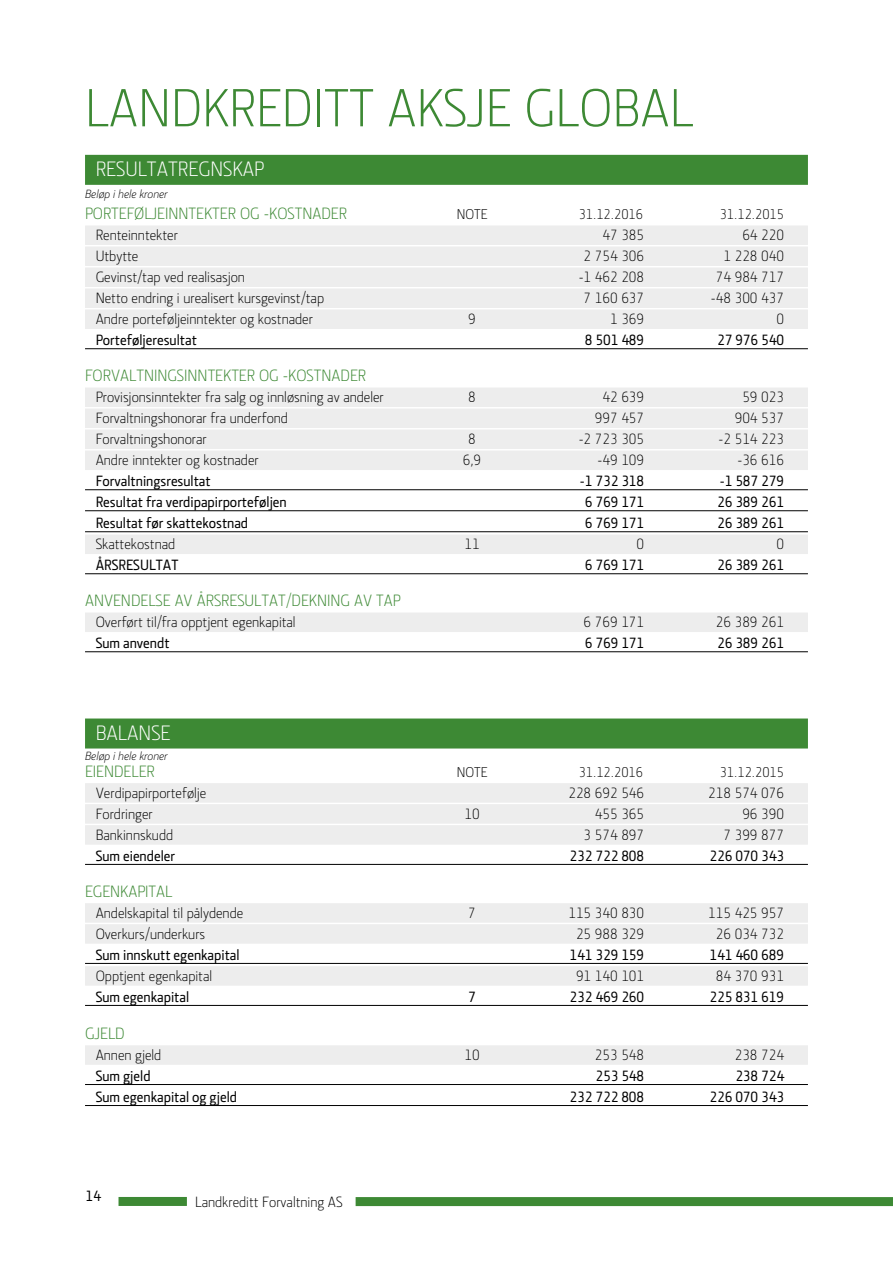
<style>
.page{position:relative;width:893px;height:1263px;background:#fff}
.page>*{position:absolute;margin:0;border:0;box-sizing:border-box;transform-origin:0 0}
.t1{font:300 54px "Section LK";color:#3d8934}
.t2{font:300 21px "Section LK";color:#fff}
.t3{font:300 16.5px "Section LK";color:#3d8934}
.t4{font:300 15px "Section LK";color:#000}
.t5{font:500 15px "Section LK";color:#000}
.t6{font:300 14.25px "Section LK";color:#000}
.t7{font:italic 300 12px "Section LK";color:#000}
</style>
<div class="page">
<div style="left:119px;top:1197px;width:68px;height:9px;background:#3d8934"></div>
<div style="left:356px;top:1197px;width:537px;height:9px;background:#3d8934"></div>
<div style="left:85px;top:155px;width:723px;height:30px;background:#3d8934"></div>
<div style="left:85px;top:225px;width:723px;height:20px;background:#ededed"></div>
<div style="left:85px;top:246px;width:723px;height:20px;background:#ededed"></div>
<div style="left:85px;top:267px;width:723px;height:20px;background:#ededed"></div>
<div style="left:85px;top:288px;width:723px;height:20px;background:#ededed"></div>
<div style="left:85px;top:309px;width:723px;height:20px;background:#ededed"></div>
<hr style="left:85px;top:348px;width:723px;height:1px;background:#000">
<div style="left:85px;top:387px;width:723px;height:20px;background:#ededed"></div>
<div style="left:85px;top:408px;width:723px;height:20px;background:#ededed"></div>
<div style="left:85px;top:429px;width:723px;height:20px;background:#ededed"></div>
<div style="left:85px;top:450px;width:723px;height:20px;background:#ededed"></div>
<hr style="left:85px;top:489px;width:723px;height:1px;background:#000">
<hr style="left:85px;top:510px;width:723px;height:1px;background:#000">
<hr style="left:85px;top:531px;width:723px;height:1px;background:#000">
<div style="left:85px;top:534px;width:723px;height:20px;background:#ededed"></div>
<hr style="left:85px;top:573px;width:723px;height:1px;background:#000">
<div style="left:85px;top:612px;width:723px;height:20px;background:#ededed"></div>
<hr style="left:85px;top:651px;width:723px;height:1px;background:#000">
<div style="left:85px;top:718px;width:723px;height:30px;background:#3d8934"></div>
<div style="left:85px;top:783px;width:723px;height:20px;background:#ededed"></div>
<div style="left:85px;top:804px;width:723px;height:20px;background:#ededed"></div>
<div style="left:85px;top:825px;width:723px;height:20px;background:#ededed"></div>
<hr style="left:85px;top:864px;width:723px;height:1px;background:#000">
<div style="left:85px;top:903px;width:723px;height:20px;background:#ededed"></div>
<div style="left:85px;top:924px;width:723px;height:20px;background:#ededed"></div>
<hr style="left:85px;top:963px;width:723px;height:1px;background:#000">
<div style="left:85px;top:966px;width:723px;height:20px;background:#ededed"></div>
<hr style="left:85px;top:1005px;width:723px;height:1px;background:#000">
<div style="left:85px;top:1045px;width:723px;height:20px;background:#ededed"></div>
<hr style="left:85px;top:1084px;width:723px;height:1px;background:#000">
<hr style="left:85px;top:1105px;width:723px;height:1px;background:#000">
<h1 class="t1" style="left:85px;top:77px;width:610px">LANDKREDITT AKSJE GLOBAL</h1>
<h2 class="t2" style="left:96px;top:157px;width:170px">RESULTATREGNSKAP</h2>
<p class="t3" style="left:85px;top:204px;width:263px">PORTEFØLJEINNTEKTER OG -KOSTNADER</p>
<p class="t6" style="left:457px;top:206px;width:32px">NOTE</p>
<p class="t6" style="left:579px;top:206px;width:66px">31.12.2016</p>
<p class="t6" style="left:720px;top:206px;width:66px">31.12.2015</p>
<p class="t4" style="left:96px;top:227px;width:84px">Renteinntekter</p>
<p class="t4" style="left:602px;top:227px;width:43px">47 385</p>
<p class="t4" style="left:742px;top:227px;width:43px">64 220</p>
<p class="t4" style="left:96px;top:248px;width:44px">Utbytte</p>
<p class="t4" style="left:584px;top:248px;width:62px">2 754 306</p>
<p class="t4" style="left:723px;top:248px;width:62px">1 228 040</p>
<p class="t4" style="left:96px;top:269px;width:151px">Gevinst/tap ved realisasjon</p>
<p class="t4" style="left:579px;top:269px;width:67px">-1 462 208</p>
<p class="t4" style="left:716px;top:269px;width:70px">74 984 717</p>
<p class="t4" style="left:96px;top:290px;width:230px">Netto endring i urealisert kursgevinst/tap</p>
<p class="t4" style="left:584px;top:290px;width:62px">7 160 637</p>
<p class="t4" style="left:711px;top:290px;width:75px">-48 300 437</p>
<p class="t4" style="left:96px;top:311px;width:219px">Andre porteføljeinntekter og kostnader</p>
<p class="t4" style="left:468px;top:311px;width:9px">9</p>
<p class="t4" style="left:610px;top:311px;width:36px">1 369</p>
<p class="t4" style="left:776px;top:311px;width:9px">0</p>
<p class="t5" style="left:96px;top:332px;width:103px">Porteføljeresultat</p>
<p class="t5" style="left:585px;top:332px;width:61px">8 501 489</p>
<p class="t5" style="left:717px;top:332px;width:68px">27 976 540</p>
<p class="t3" style="left:85px;top:366px;width:283px">FORVALTNINGSINNTEKTER OG -KOSTNADER</p>
<p class="t4" style="left:96px;top:389px;width:290px">Provisjonsinntekter fra salg og innløsning av andeler</p>
<p class="t4" style="left:468px;top:389px;width:9px">8</p>
<p class="t4" style="left:602px;top:389px;width:43px">42 639</p>
<p class="t4" style="left:742px;top:389px;width:43px">59 023</p>
<p class="t4" style="left:96px;top:410px;width:194px">Forvaltningshonorar fra underfond</p>
<p class="t4" style="left:595px;top:410px;width:51px">997 457</p>
<p class="t4" style="left:735px;top:410px;width:51px">904 537</p>
<p class="t4" style="left:96px;top:431px;width:113px">Forvaltningshonorar</p>
<p class="t4" style="left:468px;top:431px;width:9px">8</p>
<p class="t4" style="left:579px;top:431px;width:67px">-2 723 305</p>
<p class="t4" style="left:718px;top:431px;width:67px">-2 514 223</p>
<p class="t4" style="left:96px;top:452px;width:165px">Andre inntekter og kostnader</p>
<p class="t4" style="left:463px;top:452px;width:20px">6,9</p>
<p class="t4" style="left:597px;top:452px;width:48px">-49 109</p>
<p class="t4" style="left:737px;top:452px;width:48px">-36 616</p>
<p class="t5" style="left:96px;top:473px;width:117px">Forvaltningsresultat</p>
<p class="t5" style="left:580px;top:473px;width:66px">-1 732 318</p>
<p class="t5" style="left:720px;top:473px;width:66px">-1 587 279</p>
<p class="t5" style="left:96px;top:494px;width:193px">Resultat fra verdipapirporteføljen</p>
<p class="t5" style="left:585px;top:494px;width:61px">6 769 171</p>
<p class="t5" style="left:717px;top:494px;width:68px">26 389 261</p>
<p class="t5" style="left:96px;top:515px;width:154px">Resultat før skattekostnad</p>
<p class="t5" style="left:585px;top:515px;width:61px">6 769 171</p>
<p class="t5" style="left:717px;top:515px;width:68px">26 389 261</p>
<p class="t4" style="left:96px;top:536px;width:81px">Skattekostnad</p>
<p class="t4" style="left:464px;top:536px;width:17px">11</p>
<p class="t4" style="left:637px;top:536px;width:9px">0</p>
<p class="t4" style="left:776px;top:536px;width:9px">0</p>
<p class="t5" style="left:96px;top:557px;width:84px">ÅRSRESULTAT</p>
<p class="t5" style="left:585px;top:557px;width:61px">6 769 171</p>
<p class="t5" style="left:717px;top:557px;width:68px">26 389 261</p>
<p class="t3" style="left:85px;top:591px;width:317px">ANVENDELSE AV ÅRSRESULTAT/DEKNING AV TAP</p>
<p class="t4" style="left:96px;top:614px;width:202px">Overført til/fra opptjent egenkapital</p>
<p class="t4" style="left:584px;top:614px;width:62px">6 769 171</p>
<p class="t4" style="left:716px;top:614px;width:70px">26 389 261</p>
<p class="t5" style="left:96px;top:635px;width:75px">Sum anvendt</p>
<p class="t5" style="left:585px;top:635px;width:61px">6 769 171</p>
<p class="t5" style="left:717px;top:635px;width:68px">26 389 261</p>
<p class="t7" style="left:85px;top:188px;width:84px">Beløp i hele kroner</p>
<h2 class="t2" style="left:96px;top:721px;width:76px">BALANSE</h2>
<p class="t3" style="left:85px;top:762px;width:71px">EIENDELER</p>
<p class="t6" style="left:457px;top:764px;width:32px">NOTE</p>
<p class="t6" style="left:579px;top:764px;width:66px">31.12.2016</p>
<p class="t6" style="left:720px;top:764px;width:66px">31.12.2015</p>
<p class="t4" style="left:96px;top:784px;width:112px">Verdipapirportefølje</p>
<p class="t4" style="left:568px;top:784px;width:77px">228 692 546</p>
<p class="t4" style="left:708px;top:784px;width:77px">218 574 076</p>
<p class="t4" style="left:96px;top:805px;width:59px">Fordringer</p>
<p class="t4" style="left:464px;top:805px;width:17px">10</p>
<p class="t4" style="left:595px;top:805px;width:51px">455 365</p>
<p class="t4" style="left:742px;top:805px;width:43px">96 390</p>
<p class="t4" style="left:96px;top:826px;width:79px">Bankinnskudd</p>
<p class="t4" style="left:584px;top:826px;width:62px">3 574 897</p>
<p class="t4" style="left:723px;top:826px;width:62px">7 399 877</p>
<p class="t5" style="left:96px;top:847px;width:81px">Sum eiendeler</p>
<p class="t5" style="left:570px;top:847px;width:76px">232 722 808</p>
<p class="t5" style="left:709px;top:847px;width:76px">226 070 343</p>
<p class="t3" style="left:85px;top:882px;width:89px">EGENKAPITAL</p>
<p class="t4" style="left:96px;top:904px;width:149px">Andelskapital til pålydende</p>
<p class="t4" style="left:468px;top:904px;width:9px">7</p>
<p class="t4" style="left:568px;top:904px;width:77px">115 340 830</p>
<p class="t4" style="left:708px;top:904px;width:77px">115 425 957</p>
<p class="t4" style="left:96px;top:925px;width:111px">Overkurs/underkurs</p>
<p class="t4" style="left:576px;top:925px;width:70px">25 988 329</p>
<p class="t4" style="left:716px;top:925px;width:70px">26 034 732</p>
<p class="t5" style="left:96px;top:946px;width:145px">Sum innskutt egenkapital</p>
<p class="t5" style="left:570px;top:946px;width:76px">141 329 159</p>
<p class="t5" style="left:709px;top:946px;width:76px">141 460 689</p>
<p class="t4" style="left:96px;top:967px;width:118px">Opptjent egenkapital</p>
<p class="t4" style="left:576px;top:967px;width:70px">91 140 101</p>
<p class="t4" style="left:716px;top:967px;width:70px">84 370 931</p>
<p class="t5" style="left:96px;top:988px;width:95px">Sum egenkapital</p>
<p class="t5" style="left:468px;top:988px;width:9px">7</p>
<p class="t5" style="left:570px;top:988px;width:76px">232 469 260</p>
<p class="t5" style="left:709px;top:988px;width:76px">225 831 619</p>
<p class="t3" style="left:85px;top:1024px;width:41px">GJELD</p>
<p class="t4" style="left:96px;top:1046px;width:67px">Annen gjeld</p>
<p class="t4" style="left:464px;top:1046px;width:17px">10</p>
<p class="t4" style="left:595px;top:1046px;width:51px">253 548</p>
<p class="t4" style="left:735px;top:1046px;width:51px">238 724</p>
<p class="t5" style="left:96px;top:1067px;width:56px">Sum gjeld</p>
<p class="t5" style="left:595px;top:1067px;width:50px">253 548</p>
<p class="t5" style="left:735px;top:1067px;width:50px">238 724</p>
<p class="t5" style="left:96px;top:1088px;width:143px">Sum egenkapital og gjeld</p>
<p class="t5" style="left:570px;top:1088px;width:76px">232 722 808</p>
<p class="t5" style="left:709px;top:1088px;width:76px">226 070 343</p>
<p class="t7" style="left:85px;top:749px;width:84px">Beløp i hele kroner</p>
<p class="t5" style="left:86px;top:1187px;width:17px">14</p>
<p class="t4" style="left:195px;top:1193px;width:149px">Landkreditt Forvaltning AS</p>
</div>
